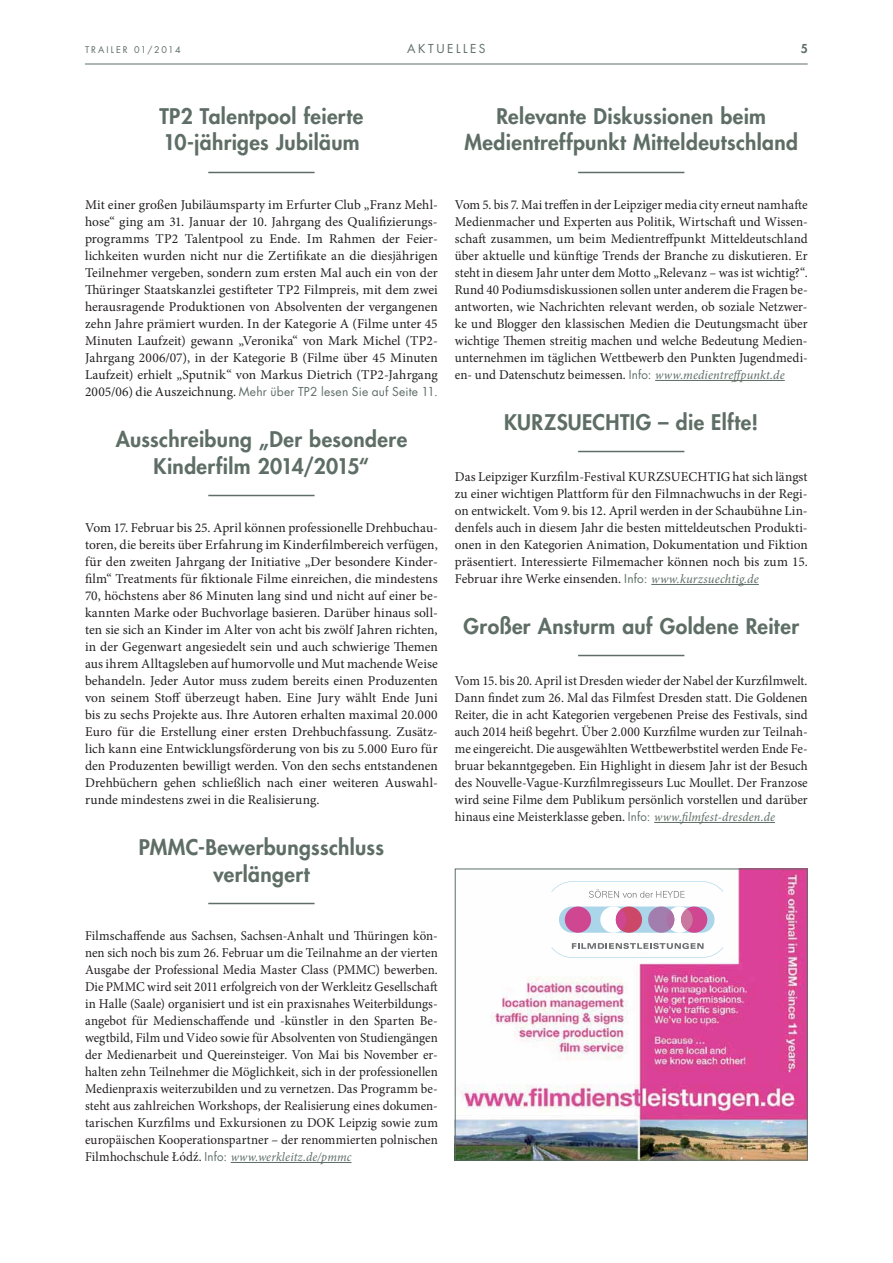
<style>
.page{position:relative;width:893px;height:1263px;background:#fff}
.page>*{position:absolute;margin:0;border:0;box-sizing:border-box;transform-origin:0 0}
.t1{font:800 21px/27px "Futura Std";letter-spacing:.015em;color:#5e6e66;text-align:center}
.t2{font:13.5px/17px "Minion Pro";color:#231f20;text-align:justify}
.t3{font:13.5px/17px "Minion Pro";color:#231f20;text-align:justify;scale:.96 1}
.t4{font:italic 12.75px "Minion Pro";letter-spacing:.015em;color:#5e6e66;scale:.96 1}
.t5{font:12px "Futura Std";letter-spacing:.02em;color:#5e6e66}
.t6{font:12px "Futura Std";letter-spacing:.21em;color:#5e6e66}
.t7{font:800 12px "Futura Std";color:#5e6e66}
.t8{font:9px "Futura Std";letter-spacing:.215em;color:#5e6e66}
.s1{font-family:"Minion Pro";font-size:13.5px;color:#231f20}
.s2{font-family:"Futura Std";font-size:12px;color:#5e6e66}
.s3{font-style:italic;font-size:12.75px;color:#5e6e66}
.s4{font-style:normal;font-size:13.5px;color:#231f20}
.s5{font-family:"Futura Std";font-style:normal;font-size:12px}
</style>
<div class="page">
<img style="left:457px;top:871px;width:349px;height:288px">
<div style="left:455px;top:869px;width:353px;height:292px;border:1px solid #5e6e66"></div>
<div style="left:559px;top:907px;width:155px;height:26px;background:#abd5e9;border-radius:13px"></div>
<div style="left:666px;top:907px;width:27px;height:26px;background:#fff;border-radius:50%"></div>
<div style="left:600px;top:907px;width:26px;height:26px;background:#fff;border-radius:50%"></div>
<div style="left:681px;top:907px;width:26px;height:26px;background:#cf4691;border-radius:50%"></div>
<div style="left:648px;top:907px;width:26px;height:26px;background:#a27eae;border-radius:50%"></div>
<div style="left:681px;top:909px;width:12px;height:22px;background:#cb78a0;border-radius:50%"></div>
<div style="left:666px;top:910px;width:8px;height:19px;background:#ac71a5;border-radius:50%"></div>
<div style="left:565px;top:907px;width:26px;height:26px;background:#cf4691;border-radius:50%"></div>
<div style="left:616px;top:907px;width:26px;height:26px;background:#cc4768;border-radius:50%"></div>
<div style="left:616px;top:909px;width:10px;height:21px;background:#cf4691;border-radius:50%"></div>
<svg style="left:551px;top:881px;width:172px;height:17px"></svg>
<svg style="left:551px;top:943px;width:172px;height:15px"></svg>
<hr style="left:85px;top:64px;width:723px;height:1px;background:#5e6e66">
<hr style="left:578px;top:172px;width:106px;height:1px;background:#5e6e66">
<hr style="left:655px;top:380px;width:130px;height:1px;background:#5e6e66">
<hr style="left:578px;top:451px;width:106px;height:1px;background:#5e6e66">
<hr style="left:651px;top:584px;width:108px;height:1px;background:#5e6e66">
<hr style="left:578px;top:655px;width:106px;height:1px;background:#5e6e66">
<hr style="left:654px;top:822px;width:121px;height:1px;background:#5e6e66">
<hr style="left:208px;top:172px;width:107px;height:1px;background:#5e6e66">
<hr style="left:208px;top:495px;width:107px;height:1px;background:#5e6e66">
<hr style="left:208px;top:903px;width:107px;height:1px;background:#5e6e66">
<hr style="left:231px;top:1162px;width:120px;height:1px;background:#5e6e66">
<p class="t8" style="left:85px;top:45px;width:97px">TRAILER 01/2014</p>
<p class="t6" style="left:407px;top:43px;width:80px">AKTUELLES</p>
<p class="t7" style="left:801px;top:43px;width:8px">5</p>
<h1 class="t1" style="left:160px;top:104px;width:205px;text-align:left">TP2 Talentpool feierte<br>10-jähriges Jubiläum</h1>
<h1 class="t1" style="left:464px;top:104px;width:335px">Relevante Diskussionen beim<br>Medientreffpunkt Mitteldeutschland</h1>
<p class="t2" style="left:85px;top:197px;width:354px">Mit einer großen Jubiläumsparty im Erfurter Club „Franz Mehl&shy;hose“ ging am 31. Januar der 10. Jahrgang des Qualifizierungs&shy;programms TP2 Talentpool zu Ende. Im Rahmen der Feier&shy;lichkeiten wurden nicht nur die Zertifikate an die diesjährigen Teilnehmer vergeben, sondern zum ersten Mal auch ein von der Thüringer Staatskanzlei gestifteter TP2 Filmpreis, mit dem zwei herausragende Produktionen von Absolventen der vergangenen zehn Jahre prämiert wurden. In der Kategorie A (Filme unter 45<br>Minuten Laufzeit) gewann „Veronika“ von Mark Michel (TP2- Jahrgang 2006/07), in der Kategorie B (Filme über 45 Minuten Laufzeit) erhielt „Sputnik“ von Markus Dietrich (TP2-Jahrgang</p>
<p class="t5" style="left:85px;top:385px;width:354px"><span class="s1">2005/06) die Auszeichnung.</span> Mehr über TP2 lesen Sie auf Seite 11.</p>
<h1 class="t1" style="left:116px;top:427px;width:293px">Ausschreibung „Der besondere<br>Kinderfilm 2014/2015“</h1>
<p class="t2" style="left:85px;top:520px;width:354px">Vom 17. Februar bis 25. April können professionelle Drehbuchau&shy;toren, die bereits über Erfahrung im Kinderfilmbereich verfügen, für den zweiten Jahrgang der Initiative „Der besondere Kinder&shy;film“ Treatments für fiktionale Filme einreichen, die mindestens 70, höchstens aber 86 Minuten lang sind und nicht auf einer be&shy;kannten Marke oder Buchvorlage basieren. Darüber hinaus soll&shy;ten sie sich an Kinder im Alter von acht bis zwölf Jahren richten, in der Gegenwart angesiedelt sein und auch schwierige Themen aus ihrem Alltagsleben auf humorvolle und Mut machende Weise behandeln. Jeder Autor muss zudem bereits einen Produzenten von seinem Stoff überzeugt haben. Eine Jury wählt Ende Juni bis zu sechs Projekte aus. Ihre Autoren erhalten maximal 20.000<br>Euro für die Erstellung einer ersten Drehbuchfassung. Zusätz&shy;lich kann eine Entwicklungsförderung von bis zu 5.000 Euro für den Produzenten bewilligt werden. Von den sechs entstandenen Drehbüchern gehen schließlich nach einer weiteren Auswahl&shy;runde mindestens zwei in die Realisierung.</p>
<h1 class="t1" style="left:139px;top:835px;width:247px">PMMC-Bewerbungsschluss verlängert</h1>
<p class="t2" style="left:455px;top:197px;width:354px">Vom 5. bis 7. Mai treffen in der Leipziger media city erneut namhafte Medienmacher und Experten aus Politik, Wirtschaft und Wissen&shy;schaft zusammen, um beim Medientreffpunkt Mitteldeutschland über aktuelle und künftige Trends der Branche zu diskutieren. Er steht in diesem Jahr unter dem Motto „Relevanz – was ist wichtig?“.<br>Rund 40 Podiumsdiskussionen sollen unter anderem die Fragen be&shy;antworten, wie Nachrichten relevant werden, ob soziale Netzwer&shy;ke und Blogger den klassischen Medien die Deutungsmacht über wichtige Themen streitig machen und welche Bedeutung Medien&shy;unternehmen im täglichen Wettbewerb den Punkten Jugendmedi&shy;en- und Datenschutz beimessen. <span class="s2">Info:</span> <span class="s3">www.medientreffpunkt.de</span></p>
<h1 class="t1" style="left:504px;top:410px;width:256px">KURZSUECHTIG – die Elfte!</h1>
<p class="t2" style="left:455px;top:469px;width:354px">Das Leipziger Kurzfilm-Festival KURZSUECHTIG hat sich längst zu einer wichtigen Plattform für den Filmnachwuchs in der Regi&shy;on entwickelt. Vom 9. bis 12. April werden in der Schaubühne Lin&shy;denfels auch in diesem Jahr die besten mitteldeutschen Produkti&shy;onen in den Kategorien Animation, Dokumentation und Fiktion präsentiert. Interessierte Filmemacher können noch bis zum 15.<br>Februar ihre Werke einsenden. <span class="s2">Info:</span> <span class="s3">www.kurzsuechtig.de</span></p>
<h1 class="t1" style="left:464px;top:614px;width:337px">Großer Ansturm auf Goldene Reiter</h1>
<p class="t3" style="left:455px;top:673px;width:369px">Vom 15. bis 20. April ist Dresden wieder der Nabel der Kurzfilmwelt.<br>Dann findet zum 26. Mal das Filmfest Dresden statt. Die Goldenen Reiter, die in acht Kategorien vergebenen Preise des Festivals, sind auch 2014 heiß begehrt. Über 2.000 Kurzfilme wurden zur Teilnah&shy;me eingereicht. Die ausgewählten Wettbewerbstitel werden Ende Fe&shy;bruar bekanntgegeben. Ein Highlight in diesem Jahr ist der Besuch des Nouvelle-Vague-Kurzfilmregisseurs Luc Moullet. Der Franzose wird seine Filme dem Publikum persönlich vorstellen und darüber hinaus eine Meisterklasse geben. <span class="s2">Info:</span> <span class="s3">www.filmfest-dresden.de</span></p>
<p class="t3" style="left:85px;top:928px;width:369px">Filmschaffende aus Sachsen, Sachsen-Anhalt und Thüringen kön&shy;nen sich noch bis zum 26. Februar um die Teilnahme an der vierten Ausgabe der Professional Media Master Class (PMMC) bewerben.<br>Die PMMC wird seit 2011 erfolgreich von der Werkleitz Gesellschaft in Halle (Saale) organisiert und ist ein praxisnahes Weiterbildungs&shy;angebot für Medienschaffende und -künstler in den Sparten Be&shy;wegtbild, Film und Video sowie für Absolventen von Studiengängen der Medienarbeit und Quereinsteiger. Von Mai bis November er&shy;halten zehn Teilnehmer die Möglichkeit, sich in der professionellen Medienpraxis weiterzubilden und zu vernetzen. Das Programm be&shy;steht aus zahlreichen Workshops, der Realisierung eines dokumen&shy;tarischen Kurzfilms und Exkursionen zu DOK Leipzig sowie zum europäischen Kooperationspartner – der renommierten polnischen</p>
<p class="t4" style="left:85px;top:1151px;width:279px"><span class="s4">Filmhochschule Łódź.</span> <span class="s5">Info:</span> www.werkleitz.de/pmmc</p>
</div>
